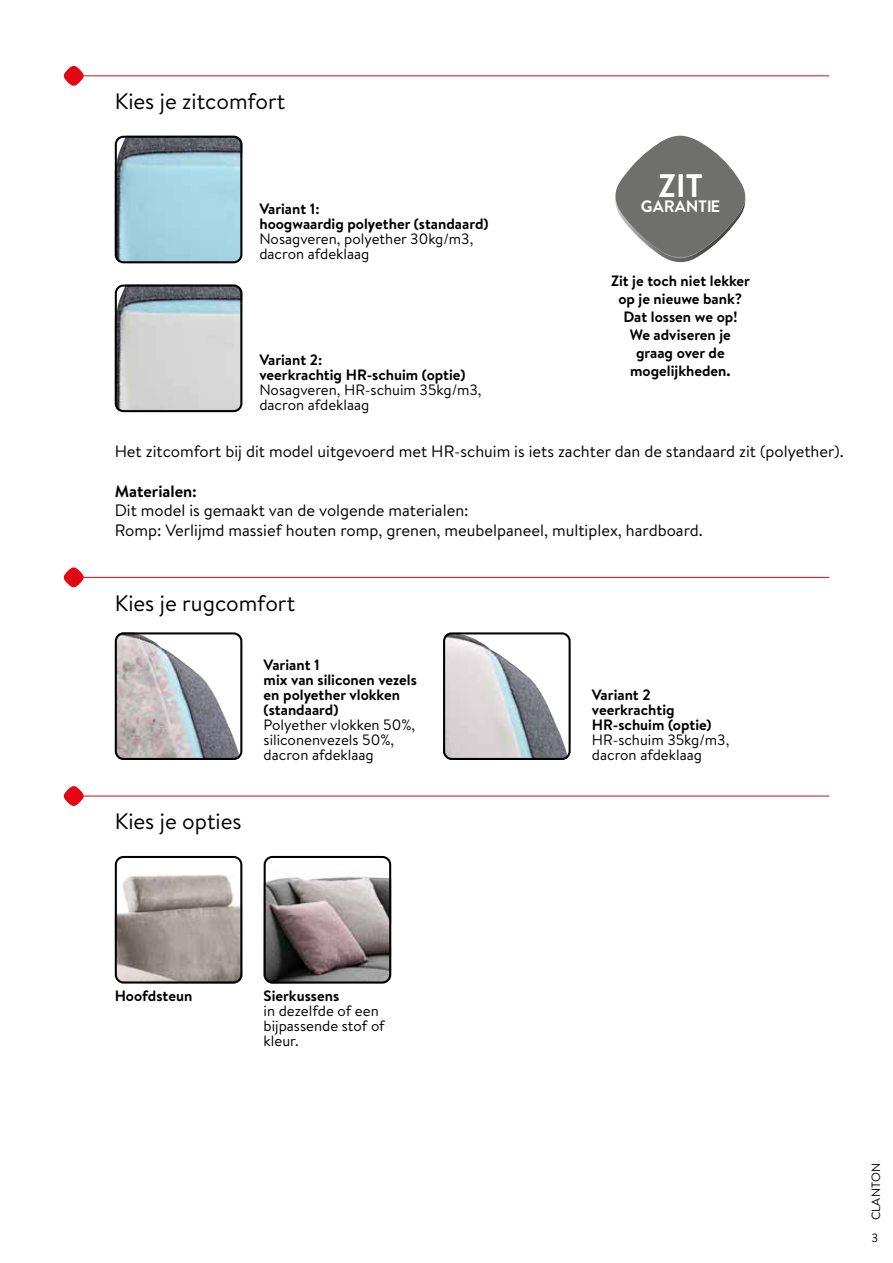
<style>
.page{position:relative;width:893px;height:1263px;background:#fff}
.page>*{position:absolute;margin:0;border:0;box-sizing:border-box;transform-origin:0 0}
.t1{font:700 32.55px "Brandon Grotesque";color:#fff}
.t2{font:22.5px "Brandon Text";color:#000}
.t3{font:700 16.65px "Brandon Grotesque";color:#fff}
.t4{font:16.5px/19.8px "Brandon Text";color:#000}
.t5{font:700 16.5px "Brandon Text";color:#000}
.t6{font:700 15px/15px "Brandon Text";color:#000}
.t7{font:15px/15px "Brandon Text";color:#000}
.t8{font:12px "Brandon Text";letter-spacing:.02em;color:#000}
</style>
<div class="page">
<svg style="left:64px;top:786px;width:20px;height:20px"></svg>
<hr style="left:77px;top:796px;width:752px;height:1px;background:#e30613">
<img style="left:115px;top:874px;width:127px;height:109px">
<div style="left:115px;top:856px;width:127px;height:127px;border:2px solid #000;border-radius:8px"></div>
<img style="left:264px;top:856px;width:127px;height:127px">
<div style="left:264px;top:856px;width:127px;height:127px;border:2px solid #000;border-radius:8px"></div>
<svg style="left:64px;top:66px;width:20px;height:20px"></svg>
<hr style="left:72px;top:75px;width:757px;height:1px;background:#e30613">
<img style="left:115px;top:285px;width:127px;height:127px">
<div style="left:115px;top:285px;width:127px;height:127px;border:2px solid #000;border-radius:8px"></div>
<img style="left:115px;top:136px;width:127px;height:127px">
<div style="left:115px;top:136px;width:127px;height:127px;border:2px solid #000;border-radius:8px"></div>
<svg style="left:615px;top:136px;width:131px;height:126px"></svg>
<svg style="left:64px;top:567px;width:20px;height:20px"></svg>
<hr style="left:77px;top:577px;width:752px;height:1px;background:#e30613">
<img style="left:115px;top:635px;width:124px;height:125px">
<div style="left:115px;top:632px;width:127px;height:128px;border:2px solid #000;border-radius:8px"></div>
<img style="left:446px;top:635px;width:122px;height:122px">
<div style="left:443px;top:632px;width:128px;height:128px;border:2px solid #000;border-radius:8px"></div>
<h2 class="t2" style="left:115px;top:86px;width:172px">Kies je zitcomfort</h2>
<p class="t6" style="left:259px;top:201px;width:231px">Variant 1:<br>hoogwaardig polyether (standaard)</p>
<p class="t7" style="left:259px;top:231px;width:215px">Nosagveren, polyether 30kg/m3, dacron afdeklaag</p>
<p class="t6" style="left:259px;top:352px;width:208px">Variant 2:<br>veerkrachtig HR-schuim (optie)</p>
<p class="t7" style="left:259px;top:382px;width:224px">Nosagveren, HR-schuim 35kg/m3, dacron afdeklaag</p>
<h1 class="t1" style="left:658px;top:163px;width:46px">ZIT</h1>
<p class="t3" style="left:641px;top:195px;width:81px">GARANTIE</p>
<p class="t6" style="left:611px;top:272px;width:140px;line-height:18px;text-align:center">Zit je toch niet lekker op je nieuwe bank?<br>Dat lossen we op!<br>We adviseren je graag over de mogelijkheden.</p>
<p class="t4" style="left:115px;top:441px;width:730px">Het zitcomfort bij dit model uitgevoerd met HR-schuim is iets zachter dan de standaard zit (polyether).</p>
<p class="t5" style="left:115px;top:479px;width:84px">Materialen:</p>
<p class="t4" style="left:115px;top:500px;width:590px">Dit model is gemaakt van de volgende materialen:<br>Romp: Verlijmd massief houten romp, grenen, meubelpaneel, multiplex, hardboard.</p>
<h2 class="t2" style="left:115px;top:587px;width:182px">Kies je rugcomfort</h2>
<h2 class="t2" style="left:115px;top:806px;width:128px">Kies je opties</h2>
<p class="t6" style="left:264px;top:657px;width:155px">Variant 1<br>mix van siliconen vezels en polyether vlokken (standaard)</p>
<p class="t7" style="left:264px;top:717px;width:153px">Polyether vlokken 50%, siliconenvezels 50%, dacron afdeklaag</p>
<p class="t6" style="left:592px;top:687px;width:121px">Variant 2 veerkrachtig<br>HR-schuim (optie)</p>
<p class="t7" style="left:592px;top:732px;width:139px">HR-schuim 35kg/m3, dacron afdeklaag</p>
<p class="t6" style="left:115px;top:988px;width:79px">Hoofdsteun</p>
<p class="t6" style="left:264px;top:988px;width:77px">Sierkussens</p>
<p class="t7" style="left:264px;top:1003px;width:123px">in dezelfde of een bijpassende stof of kleur.</p>
<p class="t8" style="left:868px;top:1220px;width:59px;rotate:-90deg">CLANTON</p>
<p class="t8" style="left:871px;top:1229px;width:8px">3</p>
</div>
